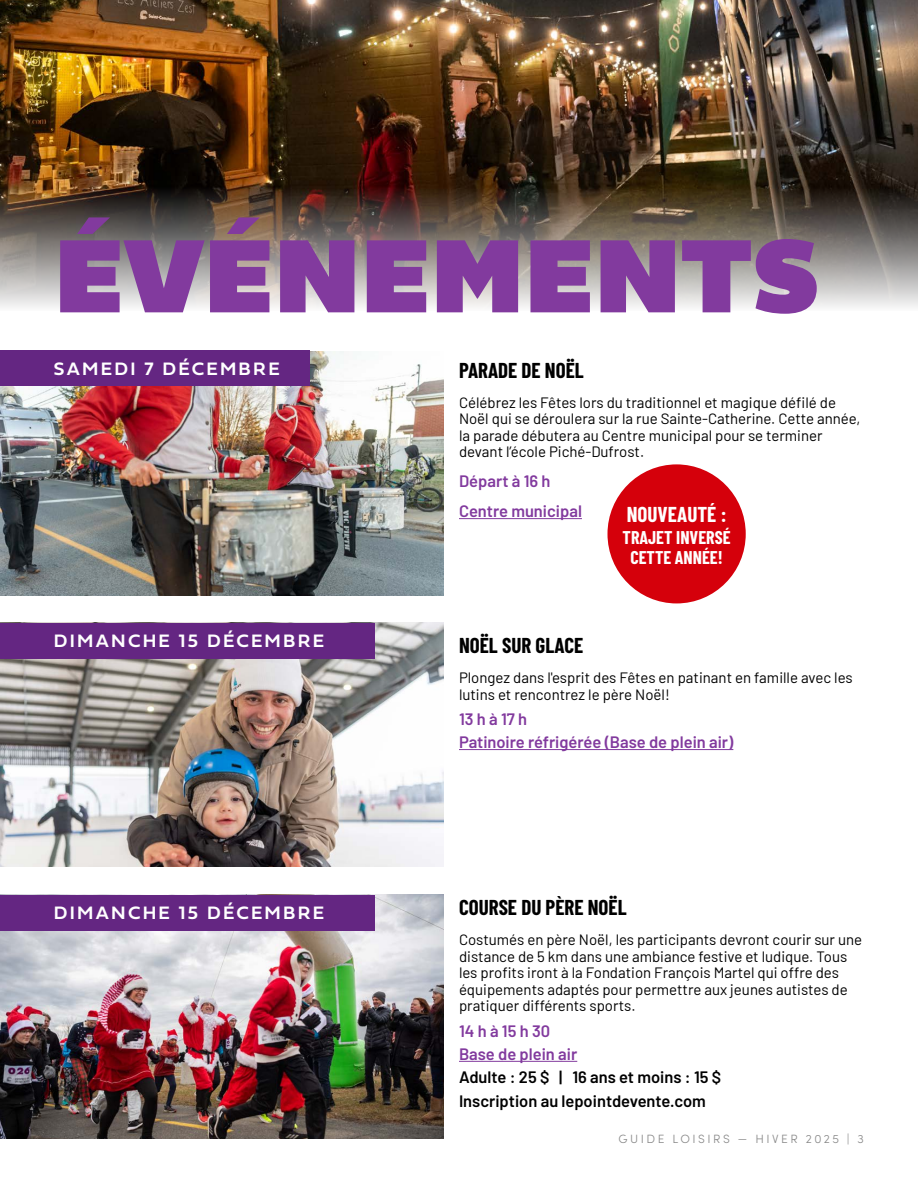
<style>
.page{position:relative;width:918px;height:1188px;background:#fff}
.page>*{position:absolute;margin:0;border:0;box-sizing:border-box;transform-origin:0 0}
.t1{font:106.5px "Bemio";color:#823a9e}
.t2{font:700 21px "Barlow Condensed";color:#000}
.t3{font:700 21px "Barlow Condensed";color:#fff}
.t4{font:18.75px "Fieldwork Geo Demibold";letter-spacing:.12em;color:#fff}
.t5{font:700 18px/19.5px "Barlow Condensed";color:#fff;text-align:center}
.t6{font:600 16.5px/23.2px "Barlow";color:#823a9e}
.t7{font:600 16.5px/23.2px "Barlow";color:#000}
.t8{font:15px/16.5px "Barlow";color:#000}
.t9{font:300 12px "Sofia Pro";letter-spacing:.21em;color:#878787}
</style>
<div class="page">
<img style="left:0;top:0;width:918px;height:187px">
<svg style="left:0;top:187px;width:918px;height:120px;background:#8d857d"></svg>
<hr style="left:459px;top:518px;width:123px;height:1px;background:#823a9e">
<img style="left:0;top:352px;width:444px;height:244px">
<div style="left:0;top:351px;width:310px;height:35px;background:#642682"></div>
<hr style="left:459px;top:749px;width:274px;height:1px;background:#823a9e">
<hr style="left:459px;top:1061px;width:118px;height:1px;background:#823a9e">
<img style="left:0;top:622px;width:444px;height:245px">
<img style="left:0;top:894px;width:444px;height:245px">
<div style="left:0;top:623px;width:375px;height:36px;background:#642682"></div>
<div style="left:0;top:895px;width:375px;height:36px;background:#642682"></div>
<div style="left:607px;top:464px;width:139px;height:139px;background:#d5000b;border-radius:50%"></div>
<h1 class="t1" style="left:54px;top:191px;width:767px">ÉVÉNEMENTS</h1>
<p class="t4" style="left:54px;top:354px;width:227px">SAMEDI 7 DÉCEMBRE</p>
<p class="t4" style="left:54px;top:626px;width:272px">DIMANCHE 15 DÉCEMBRE</p>
<p class="t4" style="left:54px;top:898px;width:272px">DIMANCHE 15 DÉCEMBRE</p>
<h2 class="t2" style="left:459px;top:355px;width:126px">PARADE DE NOËL</h2>
<p class="t8" style="left:459px;top:393px;width:403px">Célébrez les Fêtes lors du traditionnel et magique défilé de Noël qui se déroulera sur la rue Sainte-Catherine. Cette année, la parade débutera au Centre municipal pour se terminer devant l’école Piché-Dufrost.</p>
<p class="t6" style="left:459px;top:465px;width:124px;line-height:30px">Départ à 16 h<br>Centre municipal</p>
<h2 class="t3" style="left:627px;top:500px;width:101px">NOUVEAUTÉ :</h2>
<p class="t5" style="left:623px;top:527px;width:110px">TRAJET INVERSÉ<br>CETTE ANNÉE!</p>
<h2 class="t2" style="left:459px;top:631px;width:126px">NOËL SUR GLACE</h2>
<p class="t8" style="left:459px;top:668px;width:395px">Plongez dans l'esprit des Fêtes en patinant en famille avec les lutins et rencontrez le père Noël!</p>
<p class="t6" style="left:459px;top:706px;width:276px">13 h à 17 h<br>Patinoire réfrigérée (Base de plein air)</p>
<h2 class="t2" style="left:459px;top:893px;width:169px">COURSE DU PÈRE NOËL</h2>
<p class="t8" style="left:459px;top:931px;width:405px">Costumés en père Noël, les participants devront courir sur une distance de 5 km dans une ambiance festive et ludique. Tous les profits iront à la Fondation François Martel qui offre des équipements adaptés pour permettre aux jeunes autistes de pratiquer différents sports.</p>
<p class="t6" style="left:459px;top:1018px;width:120px">14 h à 15 h 30<br>Base de plein air</p>
<p class="t7" style="left:459px;top:1064px;width:264px">Adulte : 25 $ | 16 ans et moins : 15 $<br>Inscription au lepointdevente.com</p>
<p class="t9" style="left:619px;top:1130px;width:247px">GUIDE LOISIRS — HIVER 2025 | 3</p>
</div>
